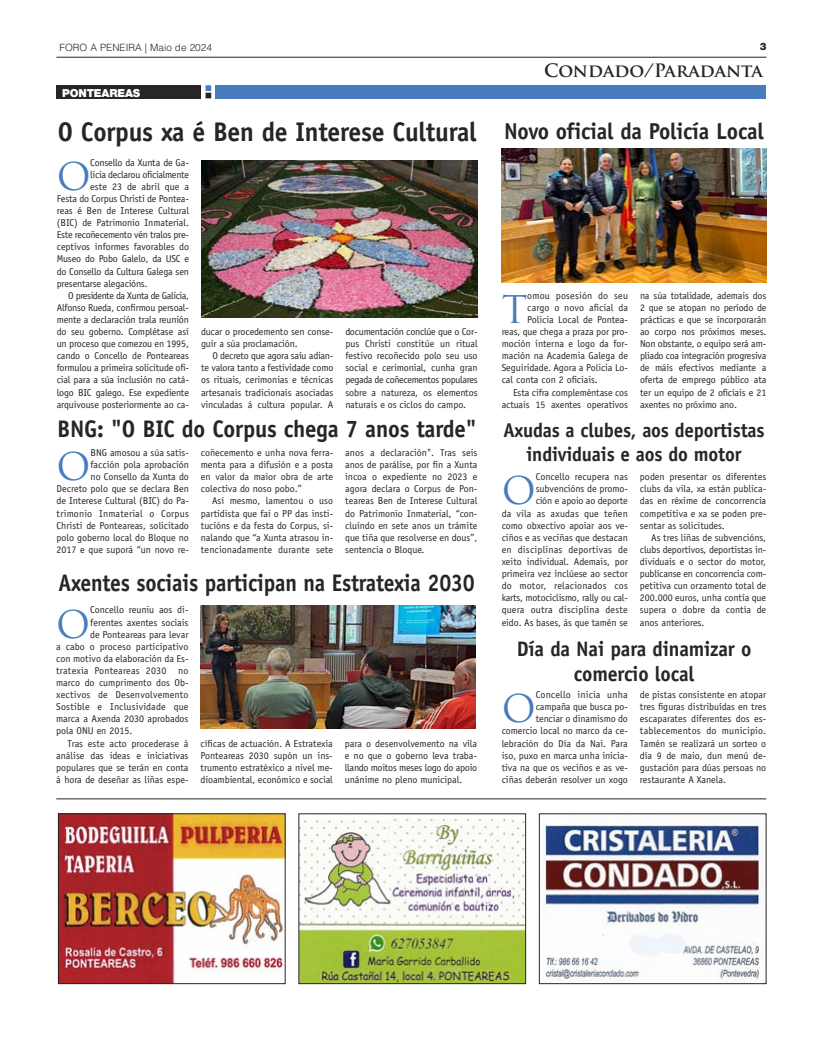
<style>
.page{position:relative;width:823px;height:1049px;background:#fff}
.page>*{position:absolute;margin:0;border:0;box-sizing:border-box;transform-origin:0 0}
.t1{font:37.2px "Trajan Pro";color:#487cbe}
.t2{font:700 27px "Officina Sans Std";letter-spacing:-.01em;color:#272526;scale:.95 1}
.t3{font:700 24px "Officina Sans Std";letter-spacing:-.01em;color:#272526;scale:.9 1}
.t4{font:700 24px "Officina Sans Std";letter-spacing:-.01em;color:#272526;scale:.95 1}
.t5{font:700 23px "Officina Sans Std";letter-spacing:-.01em;color:#272526;scale:.95 1}
.t6{font:700 21px/25.2px "Officina Sans Std";letter-spacing:-.01em;color:#272526;text-align:center;scale:.95 1}
.t7{font:700 20px/24px "Officina Sans Std";letter-spacing:-.01em;color:#272526;text-align:center;scale:.95 1}
.t8{font:700 18px "Trajan Pro";color:#272526}
.t9{font:900 11px "Helvetica Neue LT";letter-spacing:-.01em;color:#fff}
.t10{font:10px/12.1px "Officina Sans Std";color:#272526;text-align:justify}
.t11{font:10px "Officina Sans Std";letter-spacing:.02em;color:#272526}
.t12{font:10px "Officina Sans Std";letter-spacing:-.025em;color:#272526}
.t13{font:300 10px "Helvetica LT Std";color:#272526}
.t14{font:900 10px "Helvetica Neue LT";color:#272526}
</style>
<div class="page">
<hr style="left:56px;top:57px;width:710px;height:1px;background:#272526">
<div style="left:57px;top:85px;width:144px;height:13px;background:#272526"></div>
<div style="left:215px;top:85px;width:551px;height:13px;background:#487cbe"></div>
<svg style="left:205px;top:85px;width:6px;height:13px"></svg>
<img style="left:60px;top:814px;width:226px;height:169px">
<div style="left:58px;top:814px;width:227px;height:170px;border:1px solid #272526"></div>
<img style="left:541px;top:821px;width:222px;height:161px">
<div style="left:539px;top:814px;width:226px;height:170px;border:1px solid #272526"></div>
<hr style="left:56px;top:798px;width:709px;height:1px;background:#272526">
<img style="left:501px;top:148px;width:264px;height:134px">
<img style="left:201px;top:160px;width:276px;height:157px">
<img style="left:300px;top:816px;width:223px;height:166px">
<img style="left:200px;top:605px;width:275px;height:123px">
<p class="t13" style="left:59px;top:41px;width:154px">FORO A PENEIRA | Maio de 2024</p>
<p class="t9" style="left:62px;top:89px;width:80px">PONTEAREAS</p>
<p class="t2" style="left:58px;top:122px;width:442px">O Corpus xa é Ben de Interese Cultural</p>
<p class="t1" style="left:57px;top:155px;width:36px">O</p>
<p class="t10" style="left:90px;top:157px;width:100px">Consello da Xunta de Ga-</p>
<p class="t12" style="left:90px;top:170px;width:100px">licia declarou oficialmente</p>
<p class="t10" style="left:90px;top:181px;width:100px">este 23 de abril que a</p>
<p class="t10" style="left:57px;top:193px;width:133px">Festa do Corpus Christi de Pontea-</p>
<p class="t10" style="left:57px;top:205px;width:134px">reas é Ben de Interese Cultural</p>
<p class="t10" style="left:57px;top:217px;width:134px">(BIC) de Patrimonio Inmaterial.</p>
<p class="t12" style="left:57px;top:231px;width:133px">Este recoñecemento vén tralos pre-</p>
<p class="t10" style="left:57px;top:242px;width:134px">ceptivos informes favorables do</p>
<p class="t10" style="left:57px;top:254px;width:134px">Museo do Pobo Galelo, da USC e</p>
<p class="t10" style="left:57px;top:266px;width:134px">do Consello da Cultura Galega sen</p>
<p class="t10" style="left:57px;top:278px;width:92px">presentarse alegacións.</p>
<p class="t10" style="left:57px;top:290px;width:134px;text-indent:11px">O presidente da Xunta de Galicia, Alfonso Rueda, confirmou persoal&shy;mente a declaración trala reunión do seu goberno. Complétase así un proceso que comezou en 1995, cando o Concello de Ponteareas formulou a primeira solicitude ofi&shy;cial para a súa inclusión no catá&shy;logo BIC galego. Ese expediente arquivouse posteriormente ao ca-</p>
<p class="t10" style="left:201px;top:326px;width:134px">ducar o procedemento sen conse&shy;guir a súa proclamación.</p>
<p class="t10" style="left:201px;top:351px;width:134px;text-indent:11px">O decreto que agora saíu adian&shy;te valora tanto a festividade como os rituais, cerimonias e técnicas artesanais tradicionais asociadas vinculadas á cultura popular. A</p>
<p class="t10" style="left:345px;top:326px;width:134px">documentación conclúe que o Cor&shy;pus Christi constitúe un ritual festivo recoñecido polo seu uso social e cerimonial, cunha gran pegada de coñecementos populares sobre a natureza, os elementos naturais e os ciclos do campo.</p>
<p class="t4" style="left:57px;top:420px;width:443px">BNG: "O BIC do Corpus chega 7 anos tarde"</p>
<p class="t10" style="left:57px;top:447px;width:134px;text-align:right">BNG amosou a súa satis-<br>facción pola aprobación<br>no Consello da Xunta do<br>Decreto polo que se declara Ben de Interese Cultural (BIC) do Pa&shy;trimonio Inmaterial o Corpus<br>Christi de Ponteareas, solicitado polo goberno local do Bloque no<br>2017 e que suporá “un novo re-</p>
<p class="t10" style="left:201px;top:447px;width:134px">coñecemento e unha nova ferra&shy;menta para a difusión e a posta en valor da maior obra de arte colectiva do noso pobo.”</p>
<p class="t1" style="left:57px;top:446px;width:36px">O</p>
<p class="t10" style="left:201px;top:496px;width:134px;text-indent:11px">Así mesmo, lamentou o uso partidista que fai o PP das insti&shy;tucións e da festa do Corpus, si&shy;nalando que “a Xunta atrasou in&shy;tencionadamente durante sete</p>
<p class="t10" style="left:345px;top:447px;width:134px">anos a declaración". Tras seis anos de parálise, por fin a Xunta incoa o expediente no 2023 e agora declara o Corpus de Pon&shy;teareas Ben de Interese Cultural do Patrimonio Inmaterial, “con&shy;cluíndo en sete anos un trámite que tiña que resolverse en dous”, sentencia o Bloque.</p>
<p class="t3" style="left:58px;top:574px;width:464px">Axentes sociais participan na Estratexia 2030</p>
<p class="t1" style="left:56px;top:603px;width:36px">O</p>
<p class="t10" style="left:90px;top:605px;width:100px">Concello reuniu aos di-</p>
<p class="t10" style="left:90px;top:617px;width:100px">ferentes axentes sociais</p>
<p class="t10" style="left:90px;top:629px;width:100px">de Ponteareas para levar</p>
<p class="t10" style="left:56px;top:641px;width:134px">a cabo o proceso participativo</p>
<p class="t10" style="left:56px;top:653px;width:134px">con motivo da elaboración da Es-</p>
<p class="t11" style="left:56px;top:667px;width:134px">tratexia Ponteareas 2030 no</p>
<p class="t10" style="left:56px;top:677px;width:134px">marco do cumprimento dos Ob-</p>
<p class="t11" style="left:56px;top:691px;width:134px">xectivos de Desenvolvemento</p>
<p class="t11" style="left:56px;top:703px;width:134px">Sostible e Inclusividade que</p>
<p class="t10" style="left:56px;top:714px;width:134px">marca a Axenda 2030 aprobados</p>
<p class="t10" style="left:56px;top:726px;width:78px">pola ONU en 2015.</p>
<p class="t10" style="left:56px;top:738px;width:134px;text-indent:11px">Tras este acto procederase á análise das ideas e iniciativas populares que se terán en conta á hora de deseñar as liñas espe-</p>
<p class="t10" style="left:200px;top:738px;width:134px">cíficas de actuación. A Estratexia Ponteareas 2030 supón un ins&shy;trumento estratéxico a nivel me&shy;dioambiental, económico e social</p>
<p class="t10" style="left:344px;top:738px;width:134px">para o desenvolvemento na vila e no que o goberno leva traba&shy;llando moitos meses logo do apoio unánime no pleno municipal.</p>
<p class="t14" style="left:759px;top:42px;width:8px">3</p>
<p class="t8" style="left:544px;top:60px;width:220px">Condado/Paradanta</p>
<p class="t5" style="left:503px;top:122px;width:275px">Novo oficial da Policía Local</p>
<p class="t1" style="left:501px;top:288px;width:27px">T</p>
<p class="t11" style="left:527px;top:291px;width:102px">omou posesión do seu</p>
<p class="t10" style="left:527px;top:302px;width:102px">cargo o novo aficial da</p>
<p class="t10" style="left:527px;top:314px;width:102px">Policia Local de Pontea-</p>
<p class="t10" style="left:501px;top:326px;width:128px">reas, que chega a praza por pro-</p>
<p class="t10" style="left:501px;top:338px;width:128px">moción interna e logo da for-</p>
<p class="t10" style="left:501px;top:351px;width:128px">mación na Academia Galega de</p>
<p class="t10" style="left:501px;top:363px;width:128px">Seguiridade. Agora a Policia Lo-</p>
<p class="t10" style="left:501px;top:375px;width:98px">cal conta con 2 oficiais.</p>
<p class="t10" style="left:501px;top:387px;width:128px;text-align:right">Esta cifra compleméntase cos actuais 15 axentes operativos</p>
<p class="t10" style="left:639px;top:290px;width:128px">na súa totalidade, ademais dos 2 que se atopan no período de prácticas e que se incorporarán ao corpo nos próximos meses.<br>Non obstante, o equipo será am&shy;pliado coa integración progresiva de máis efectivos mediante a oferta de emprego público ata ter un equipo de 2 oficiais e 21 axentes no próximo ano.</p>
<p class="t7" style="left:503px;top:420px;width:276px">Axudas a clubes, aos deportistas individuais e aos do motor</p>
<p class="t10" style="left:501px;top:472px;width:128px;text-align:right">Concello recupera nas subvencións de promo-<br>ción e apoio ao deporte<br>da vila as axudas que teñen como obxectivo apoiar aos ve&shy;ciños e as veciñas que destacan en disciplinas deportivas de xeito individual. Ademais, por primeira vez inclúese ao sector do motor, relacionados cos karts, motociclismo, rally ou cal&shy;quera outra disciplina deste eido. As bases, ás que tamén se</p>
<p class="t10" style="left:639px;top:472px;width:128px">poden presentar os diferentes clubs da vila, xa están publica&shy;das en réxime de concorrencia competitiva e xa se poden pre&shy;sentar as solicitudes.</p>
<p class="t1" style="left:501px;top:470px;width:36px">O</p>
<p class="t10" style="left:639px;top:532px;width:128px;text-indent:11px">As tres liñas de subvencións, clubs deportivos, deportistas in&shy;dividuais e o sector do motor, publícanse en concorrencia com&shy;petitiva cun orzamento total de 200.000 euros, unha contía que supera o dobre da contía de anos anteriores.</p>
<p class="t6" style="left:516px;top:638px;width:248px">Día da Nai para dinamizar o comercio local</p>
<p class="t10" style="left:501px;top:689px;width:128px;text-align:right">Concello inicia unha campaña que busca po-<br>tenciar o dinamismo do comercio local no marco da ce&shy;lebración do Día da Nai. Para iso, puxo en marca unha inicia&shy;tiva na que os veciños e as ve&shy;ciñas deberán resolver un xogo</p>
<p class="t10" style="left:639px;top:689px;width:128px">de pistas consistente en atopar tres figuras distribuídas en tres escaparates diferentes dos es&shy;tablecementos do municipio.<br>Tamén se realizará un sorteo o día 9 de maio, dun menú de&shy;gustación para dúas persoas no restaurante A Xanela.</p>
<p class="t1" style="left:501px;top:688px;width:36px">O</p>
</div>
